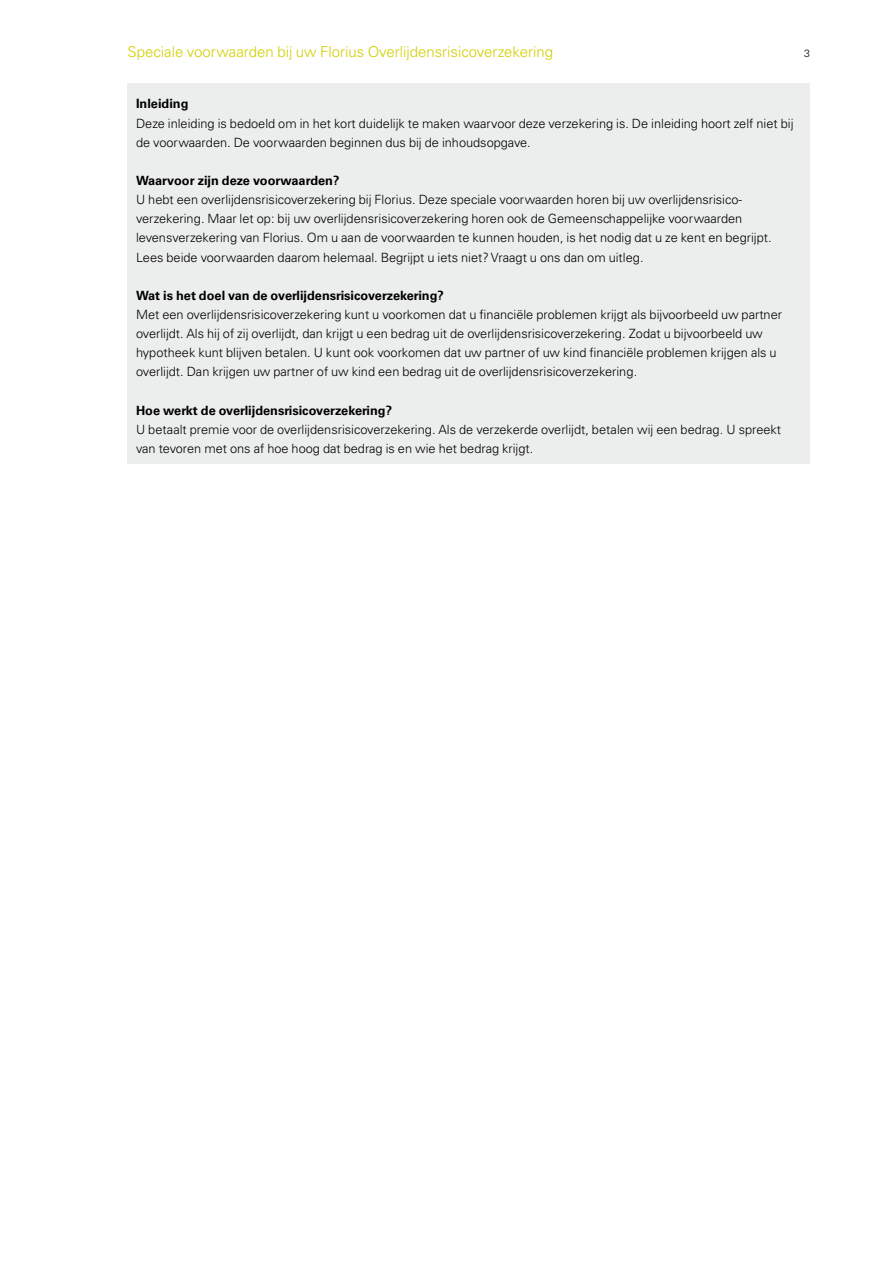
<style>
.page{position:relative;width:893px;height:1263px;background:#fff}
.page>*{position:absolute;margin:0;border:0;box-sizing:border-box;transform-origin:0 0}
.t1{font:300 15px "Univers LT Std";color:#d0d000}
.t2{font:300 12.75px/19.2px "Univers LT Std";color:#000}
.t3{font:700 12.75px "Univers LT Std";color:#000}
.t4{font:300 10.5px "Univers LT Std";color:#000}
</style>
<div class="page">
<div style="left:128px;top:83px;width:682px;height:380px;background:#eceded"></div>
<p class="t1" style="left:128px;top:43px;width:427px">Speciale voorwaarden bij uw Florius Overlijdensrisicoverzekering</p>
<p class="t4" style="left:804px;top:47px;width:7px">3</p>
<p class="t3" style="left:136px;top:96px;width:54px">Inleiding</p>
<p class="t2" style="left:136px;top:113px;width:659px">Deze inleiding is bedoeld om in het kort duidelijk te maken waarvoor deze verzekering is. De inleiding hoort zelf niet bij de voorwaarden. De voorwaarden beginnen dus bij de inhoudsopgave.</p>
<p class="t3" style="left:136px;top:173px;width:205px">Waarvoor zijn deze voorwaarden?</p>
<p class="t2" style="left:136px;top:190px;width:637px">U hebt een overlijdensrisicoverzekering bij Florius. Deze speciale voorwaarden horen bij uw overlijdensrisico&shy;verzekering. Maar let op: bij uw overlijdensrisicoverzekering horen ook de Gemeenschappelijke voorwaarden levensverzekering van Florius. Om u aan de voorwaarden te kunnen houden, is het nodig dat u ze kent en begrijpt.<br>Lees beide voorwaarden daarom helemaal. Begrijpt u iets niet? Vraagt u ons dan om uitleg.</p>
<p class="t3" style="left:136px;top:288px;width:309px">Wat is het doel van de overlijdensrisicoverzekering?</p>
<p class="t2" style="left:136px;top:305px;width:647px">Met een overlijdensrisicoverzekering kunt u voorkomen dat u financiële problemen krijgt als bijvoorbeeld uw partner overlijdt. Als hij of zij overlijdt, dan krijgt u een bedrag uit de overlijdensrisicoverzekering. Zodat u bijvoorbeeld uw hypotheek kunt blijven betalen. U kunt ook voorkomen dat uw partner of uw kind financiële problemen krijgen als u overlijdt. Dan krijgen uw partner of uw kind een bedrag uit de overlijdensrisicoverzekering.</p>
<p class="t3" style="left:136px;top:403px;width:257px">Hoe werkt de overlijdensrisicoverzekering?</p>
<p class="t2" style="left:136px;top:420px;width:647px">U betaalt premie voor de overlijdensrisicoverzekering. Als de verzekerde overlijdt, betalen wij een bedrag. U spreekt van tevoren met ons af hoe hoog dat bedrag is en wie het bedrag krijgt.</p>
</div>
